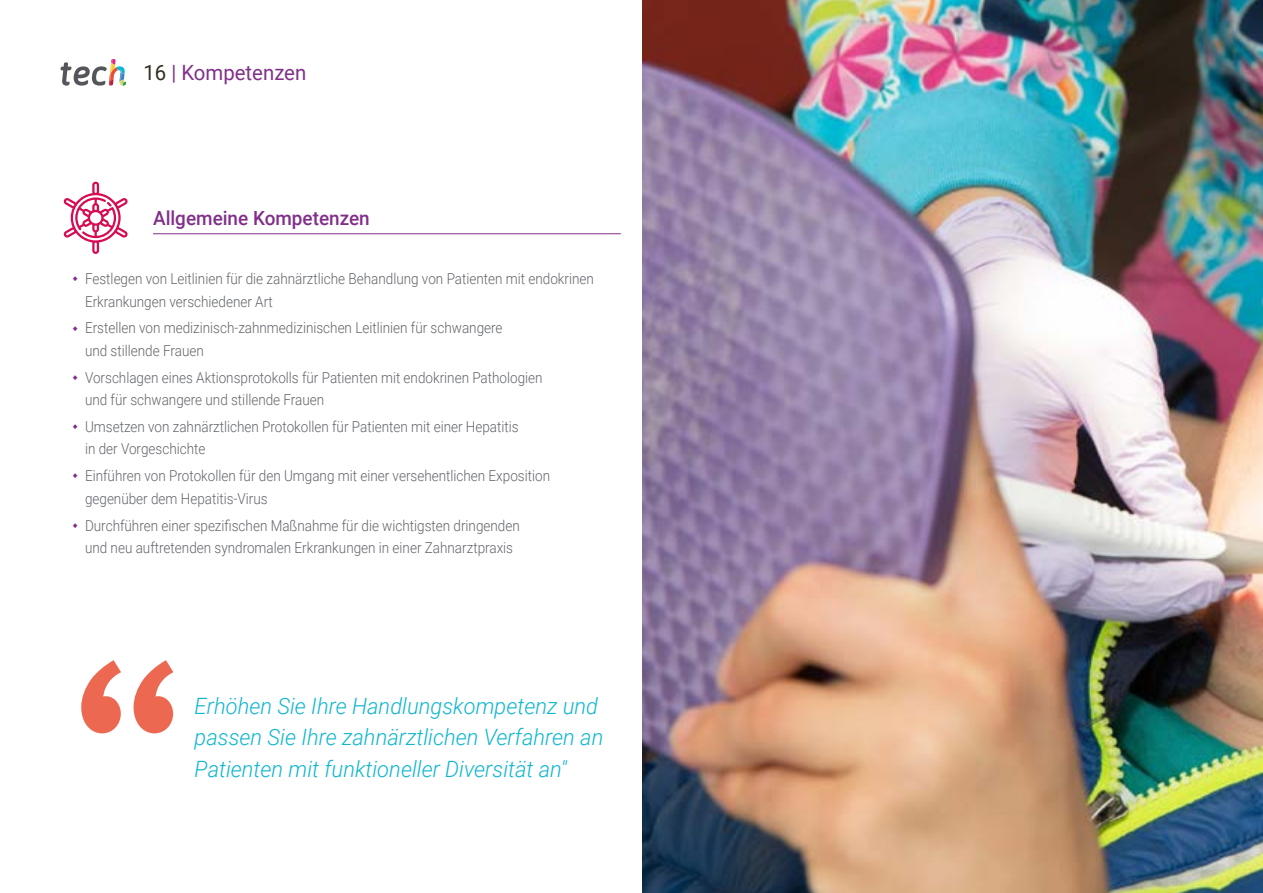
<style>
.page{position:relative;width:1263px;height:893px;background:#fff}
.page>*{position:absolute;margin:0;border:0;box-sizing:border-box;transform-origin:0 0}
.t1{font:italic 300 22.5px/31.5px "Roboto";color:#0fb6cf}
.t2{font:21px "Roboto";color:#813089}
.t3{font:500 19.5px "Roboto";color:#813089}
.t4{font:300 15px/22.5px "Roboto";color:#61646a;scale:.9 1}
.s1{color:#312e20}
</style>
<div class="page">
<hr style="left:153px;top:233px;width:468px;height:1px;background:#813089">
<svg style="left:63px;top:182px;width:65px;height:72px"></svg>
<svg style="left:61px;top:59px;width:65px;height:27px"></svg>
<img style="left:642px;top:0;width:621px;height:893px">
<svg style="left:81px;top:660px;width:92px;height:73px"></svg>
<h2 class="t2" style="left:144px;top:57px;width:164px"><span class="s1">16</span> | Kompetenzen</h2>
<h3 class="t3" style="left:153px;top:205px;width:218px">Allgemeine Kompetenzen</h3>
<p class="t4" style="left:85px;top:267px;width:567px">Festlegen von Leitlinien für die zahnärztliche Behandlung von Patienten mit endokrinen<br>Erkrankungen verschiedener Art</p>
<p class="t4" style="left:85px;top:316px;width:465px">Erstellen von medizinisch-zahnmedizinischen Leitlinien für schwangere und stillende Frauen</p>
<p class="t4" style="left:85px;top:366px;width:510px">Vorschlagen eines Aktionsprotokolls für Patienten mit endokrinen Pathologien und für schwangere und stillende Frauen</p>
<p class="t4" style="left:85px;top:415px;width:483px">Umsetzen von zahnärztlichen Protokollen für Patienten mit einer Hepatitis in der Vorgeschichte</p>
<p class="t4" style="left:85px;top:464px;width:518px">Einführen von Protokollen für den Umgang mit einer versehentlichen Exposition gegenüber dem Hepatitis-Virus</p>
<p class="t4" style="left:85px;top:513px;width:485px">Durchführen einer spezifischen Maßnahme für die wichtigsten dringenden und neu auftretenden syndromalen Erkrankungen in einer Zahnarztpraxis</p>
<h1 class="t1" style="left:195px;top:689px;width:410px">Erhöhen Sie Ihre Handlungskompetenz und passen Sie Ihre zahnärztlichen Verfahren an<br>Patienten mit funktioneller Diversität an"</h1>
</div>
